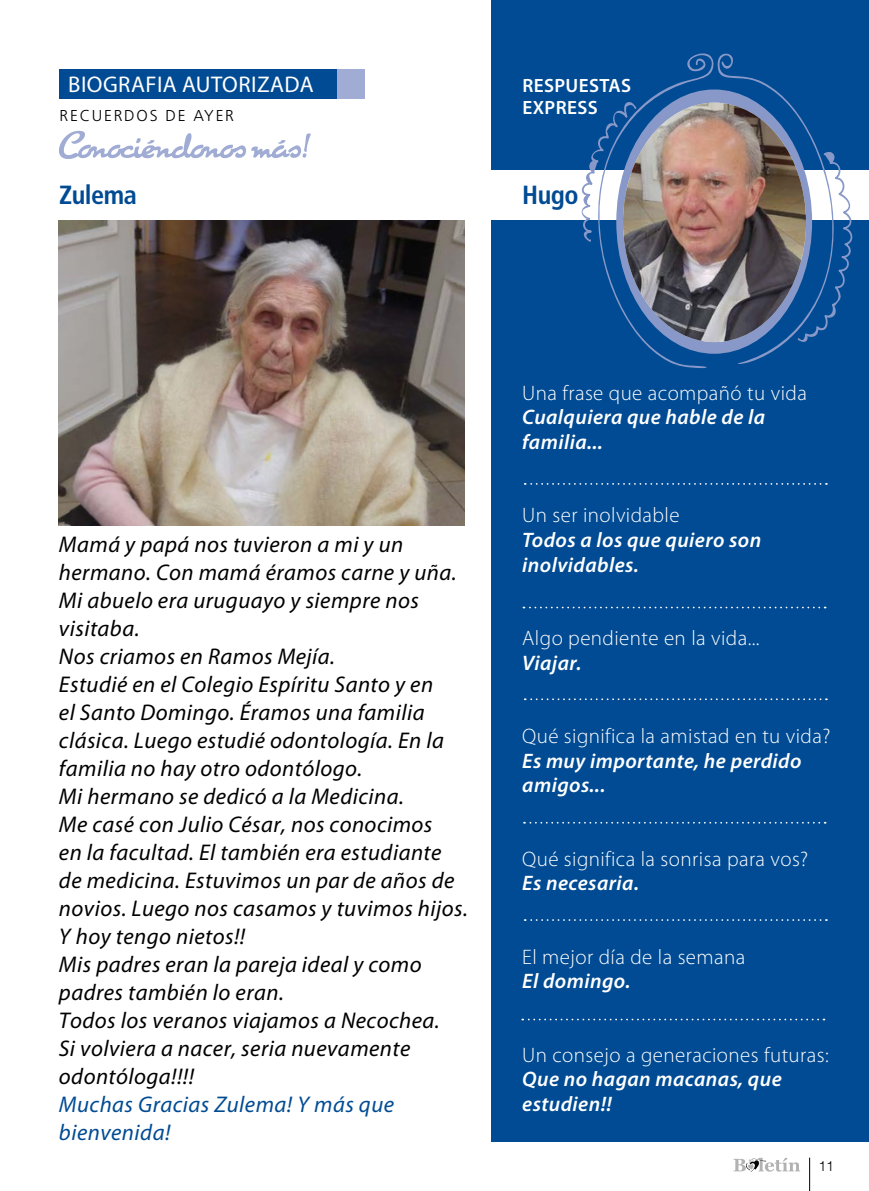
<style>
.page{position:relative;width:869px;height:1191px;background:#fff}
.page>*{position:absolute;margin:0;border:0;box-sizing:border-box;transform-origin:0 0}
.t1{font:700 condensed 26.25px "Frutiger LT Std";letter-spacing:-.02em;color:#004b93}
.t2{font:italic 22.75px/28px "Myriad Pro";letter-spacing:.02em;color:#000}
.t3{font:italic 22.75px/28px "Myriad Pro";letter-spacing:.02em;color:#004b93}
.t4{font:22.75px "Myriad Pro";letter-spacing:.02em;color:#fff}
.t5{font:300 21px "Myriad Pro";letter-spacing:.02em;color:#fff}
.t6{font:italic 600 21px/24.5px "Myriad Pro";letter-spacing:.02em;color:#fff}
.t7{font:600 19.25px/22.8px "Myriad Pro";letter-spacing:.02em;color:#fff}
.t8{font:300 15.75px "Frutiger LT Std";letter-spacing:.11em;color:#000}
.t9{font:300 14px "Helvetica";color:#000}
</style>
<div class="page">
<hr style="left:809px;top:1157px;width:1px;height:34px;background:#000">
<svg style="left:733px;top:1157px;width:66px;height:14px"></svg>
<div style="left:491px;top:0;width:377px;height:1141px;background:#004b93"></div>
<div style="left:336px;top:69px;width:28px;height:29px;background:#a0acd4"></div>
<div style="left:59px;top:69px;width:277px;height:29px;background:#004b93"></div>
<svg style="left:59px;top:131px;width:251px;height:28px"></svg>
<div style="left:464px;top:170px;width:404px;height:50px;background:#fff"></div>
<svg style="left:524px;top:483px;width:302px;height:2px"></svg>
<svg style="left:522px;top:1018px;width:292px;height:2px"></svg>
<svg style="left:524px;top:698px;width:302px;height:2px"></svg>
<svg style="left:523px;top:606px;width:302px;height:2px"></svg>
<svg style="left:523px;top:822px;width:302px;height:1px"></svg>
<svg style="left:524px;top:919px;width:302px;height:2px"></svg>
<svg style="left:581px;top:53px;width:272px;height:315px"></svg>
<img style="left:622px;top:103px;width:183px;height:239px">
<img style="left:59px;top:220px;width:405px;height:305px">
<p class="t4" style="left:68px;top:70px;width:247px">BIOGRAFIA AUTORIZADA</p>
<p class="t8" style="left:60px;top:106px;width:176px">RECUERDOS DE AYER</p>
<p class="t7" style="left:522px;top:73px;width:110px">RESPUESTAS<br>EXPRESS</p>
<p class="t1" style="left:59px;top:179px;width:79px">Zulema</p>
<p class="t1" style="left:522px;top:179px;width:58px">Hugo</p>
<p class="t2" style="left:59px;top:530px;width:410px">Mamá y papá nos tuvieron a mi y un hermano. Con mamá éramos carne y uña.<br>Mi abuelo era uruguayo y siempre nos visitaba.<br>Nos criamos en Ramos Mejía.<br>Estudié en el Colegio Espíritu Santo y en<br>el Santo Domingo. Éramos una familia clásica. Luego estudié odontología. En la familia no hay otro odontólogo.<br>Mi hermano se dedicó a la Medicina.<br>Me casé con Julio César, nos conocimos<br>en la facultad. El también era estudiante de medicina. Estuvimos un par de años de novios. Luego nos casamos y tuvimos hijos.<br>Y hoy tengo nietos!!<br>Mis padres eran la pareja ideal y como padres también lo eran.<br>Todos los veranos viajamos a Necochea.<br>Si volviera a nacer, seria nuevamente odontóloga!!!!</p>
<p class="t3" style="left:59px;top:1090px;width:336px">Muchas Gracias Zulema! Y más que bienvenida!</p>
<p class="t5" style="left:522px;top:380px;width:286px">Una frase que acompañó tu vida</p>
<p class="t6" style="left:522px;top:405px;width:244px">Cualquiera que hable de la familia...</p>
<p class="t5" style="left:522px;top:503px;width:159px">Un ser inolvidable</p>
<p class="t6" style="left:522px;top:528px;width:240px">Todos a los que quiero son inolvidables.</p>
<p class="t5" style="left:522px;top:625px;width:239px">Algo pendiente en la vida...</p>
<p class="t6" style="left:522px;top:650px;width:61px">Viajar.</p>
<p class="t5" style="left:522px;top:723px;width:309px">Qué significa la amistad en tu vida?</p>
<p class="t6" style="left:522px;top:748px;width:281px">Es muy importante, he perdido amigos...</p>
<p class="t5" style="left:522px;top:846px;width:287px">Qué significa la sonrisa para vos?</p>
<p class="t6" style="left:522px;top:871px;width:118px">Es necesaria.</p>
<p class="t5" style="left:522px;top:944px;width:224px">El mejor día de la semana</p>
<p class="t6" style="left:522px;top:969px;width:110px">El domingo.</p>
<p class="t5" style="left:522px;top:1042px;width:308px">Un consejo a generaciones futuras:</p>
<p class="t6" style="left:522px;top:1067px;width:261px">Que no hagan macanas, que estudien!!</p>
<p class="t9" style="left:818px;top:1157px;width:17px">11</p>
</div>
